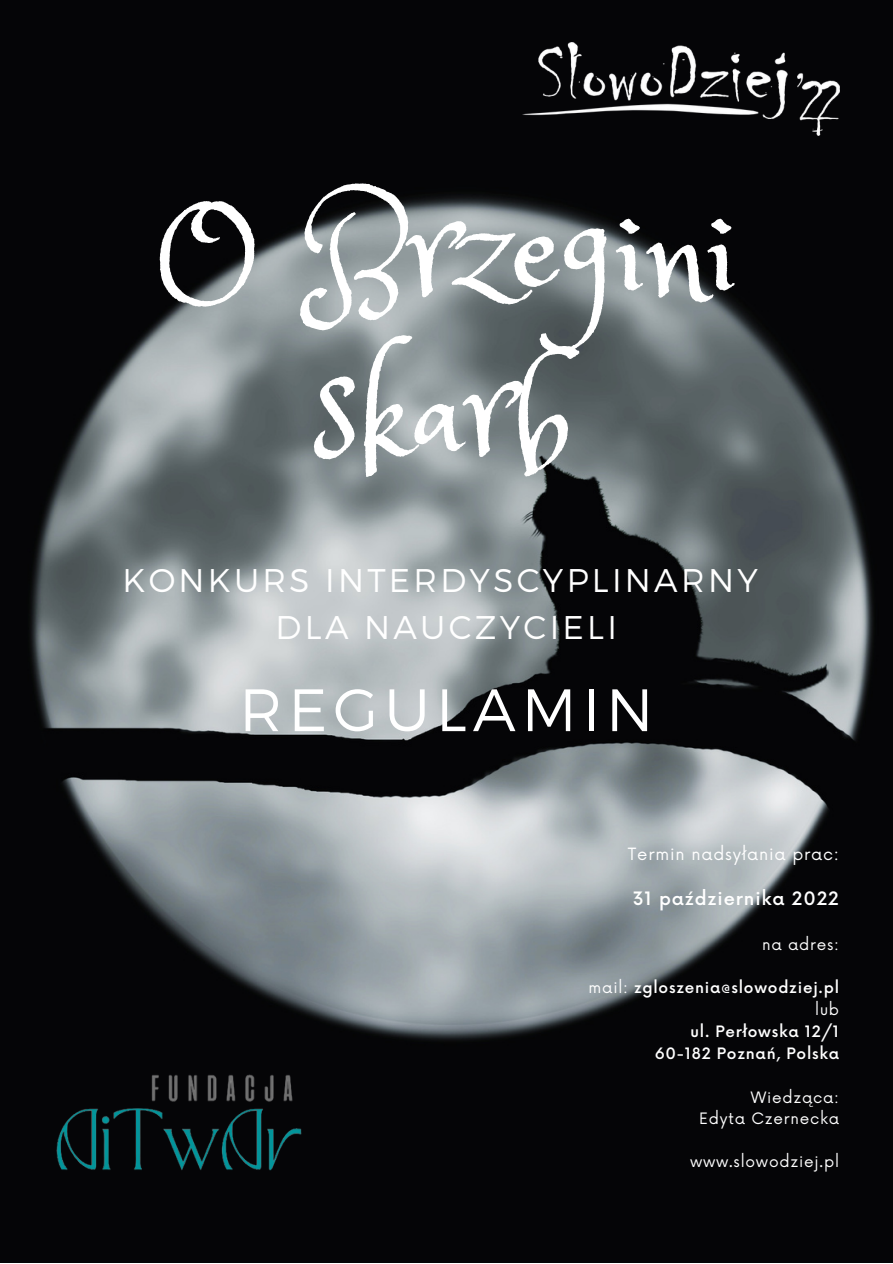
<style>
.page{position:relative;width:893px;height:1264px;background:#fff}
.page>*{position:absolute;margin:0;border:0;box-sizing:border-box;transform-origin:0 0}
.t1{font:139.35px/159.6px "Princess Sofia";color:#fff;text-align:center}
.t2{font:300 59.7px "Montserrat";letter-spacing:.1em;color:#fff}
.t3{font:300 32.7px/47.2px "Montserrat";letter-spacing:.1em;color:#fff;text-align:center}
.t4{font:500 18px "Now";letter-spacing:.05em;color:#fff}
.t5{font:16.5px "Now";letter-spacing:.05em;color:#fff}
.t6{font:500 15.3px/22.5px "Now";letter-spacing:.05em;color:#fff;text-align:right}
.t7{font:15.3px/21.3px "Now";letter-spacing:.05em;color:#fff;text-align:right}
.s1{font-weight:400}
</style>
<div class="page">
<img style="left:0;top:0;width:892px;height:1262px">
<img style="left:522px;top:43px;width:317px;height:93px">
<img style="left:27px;top:965px;width:297px;height:296px">
<h1 class="t1" style="left:153px;top:159px;width:587px">O Brzegini skarb</h1>
<h3 class="t3" style="left:122px;top:554px;width:637px">KONKURS INTERDYSCYPLINARNY<br>DLA NAUCZYCIELI</h3>
<h2 class="t2" style="left:239px;top:671px;width:415px">REGULAMIN</h2>
<p class="t5" style="left:627px;top:845px;width:213px">Termin nadsyłania prac:</p>
<p class="t4" style="left:632px;top:889px;width:208px">31 października 2022</p>
<p class="t7" style="left:762px;top:934px;width:78px">na adres:</p>
<p class="t6" style="left:588px;top:977px;width:252px"><span class="s1">mail:</span> zgloszenia@slowodziej.pl <span class="s1">lub</span></p>
<p class="t6" style="left:654px;top:1020px;width:186px">ul. Perłowska 12/1<br>60-182 Poznań, Polska</p>
<p class="t7" style="left:699px;top:1087px;width:141px">Wiedząca:<br>Edyta Czernecka</p>
<p class="t7" style="left:690px;top:1151px;width:150px">www.slowodziej.pl</p>
</div>
